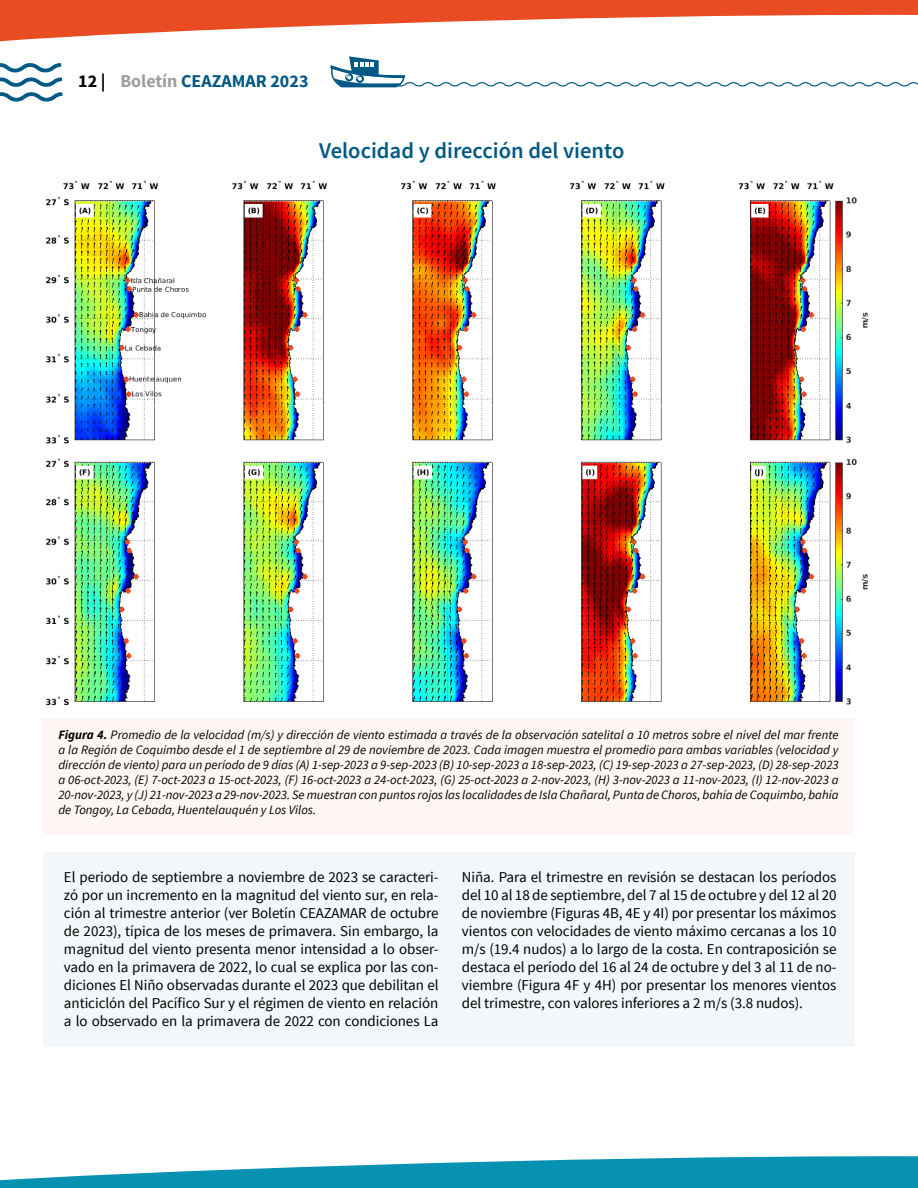
<style>
.page{position:relative;width:918px;height:1188px;background:#fff}
.page>*{position:absolute;margin:0;border:0;box-sizing:border-box;transform-origin:0 0}
.t1{font:600 22.5px "Source Sans Pro";color:#005985}
.t2{font:700 18px "Source Sans Pro";color:#005985}
.t3{font:15px/18px "Source Sans Pro";letter-spacing:-.005em;color:#000;text-align:justify}
.t4{font:italic 12.75px/15px "Source Sans Pro";color:#000;text-align:justify}
.s1{color:#000}
.s2{color:#9d9d9c}
.s3{font-weight:700}
</style>
<div class="page">
<img style="left:46px;top:180px;width:823px;height:526px">
<svg style="left:0;top:63px;width:63px;height:39px"></svg>
<svg style="left:330px;top:56px;width:588px;height:32px"></svg>
<svg style="left:0;top:1156px;width:918px;height:32px"></svg>
<svg style="left:0;top:0;width:918px;height:42px"></svg>
<div style="left:43px;top:853px;width:811px;height:194px;background:#f3f7f9"></div>
<div style="left:43px;top:718px;width:811px;height:117px;background:#fdf6f4"></div>
<p class="t2" style="left:78px;top:69px;width:232px"><span class="s1">12 |</span> <span class="s2">Boletín</span> CEAZAMAR 2023</p>
<h1 class="t1" style="left:319px;top:136px;width:307px">Velocidad y dirección del viento</h1>
<p class="t4" style="left:58px;top:727px;width:782px"><span class="s3">Figura 4.</span> Promedio de la velocidad (m/s) y dirección de viento estimada a través de la observación satelital a 10 metros sobre el nivel del mar frente a la Región de Coquimbo desde el 1 de septiembre al 29 de noviembre de 2023. Cada imagen muestra el promedio para ambas variables (velocidad y dirección de viento) para un período de 9 días (A) 1-sep-2023 a 9-sep-2023 (B) 10-sep-2023 a 18-sep-2023, (C) 19-sep-2023 a 27-sep-2023, (D) 28-sep-2023 a 06-oct-2023, (E) 7-oct-2023 a 15-oct-2023, (F) 16-oct-2023 a 24-oct-2023, (G) 25-oct-2023 a 2-nov-2023, (H) 3-nov-2023 a 11-nov-2023, (I) 12-nov-2023 a 20-nov-2023, y (J) 21-nov-2023 a 29-nov-2023. Se muestran con puntos rojos las localidades de Isla Chañaral, Punta de Choros, bahía de Coquimbo, bahía de Tongoy, La Cebada, Huentelauquén y Los Vilos.</p>
<p class="t3" style="left:64px;top:868px;width:376px">El periodo de septiembre a noviembre de 2023 se caracteri&shy;zó por un incremento en la magnitud del viento sur, en rela&shy;ción al trimestre anterior (ver Boletín CEAZAMAR de octubre de 2023), típica de los meses de primavera. Sin embargo, la magnitud del viento presenta menor intensidad a lo obser&shy;vado en la primavera de 2022, lo cual se explica por las con&shy;diciones El Niño observadas durante el 2023 que debilitan el anticiclón del Pacífico Sur y el régimen de viento en relación a lo observado en la primavera de 2022 con condiciones La</p>
<p class="t3" style="left:462px;top:868px;width:376px">Niña. Para el trimestre en revisión se destacan los períodos del 10 al 18 de septiembre, del 7 al 15 de octubre y del 12 al 20 de noviembre (Figuras 4B, 4E y 4I) por presentar los máximos vientos con velocidades de viento máximo cercanas a los 10 m/s (19.4 nudos) a lo largo de la costa. En contraposición se destaca el período del 16 al 24 de octubre y del 3 al 11 de no&shy;viembre (Figura 4F y 4H) por presentar los menores vientos del trimestre, con valores inferiores a 2 m/s (3.8 nudos).</p>
</div>
